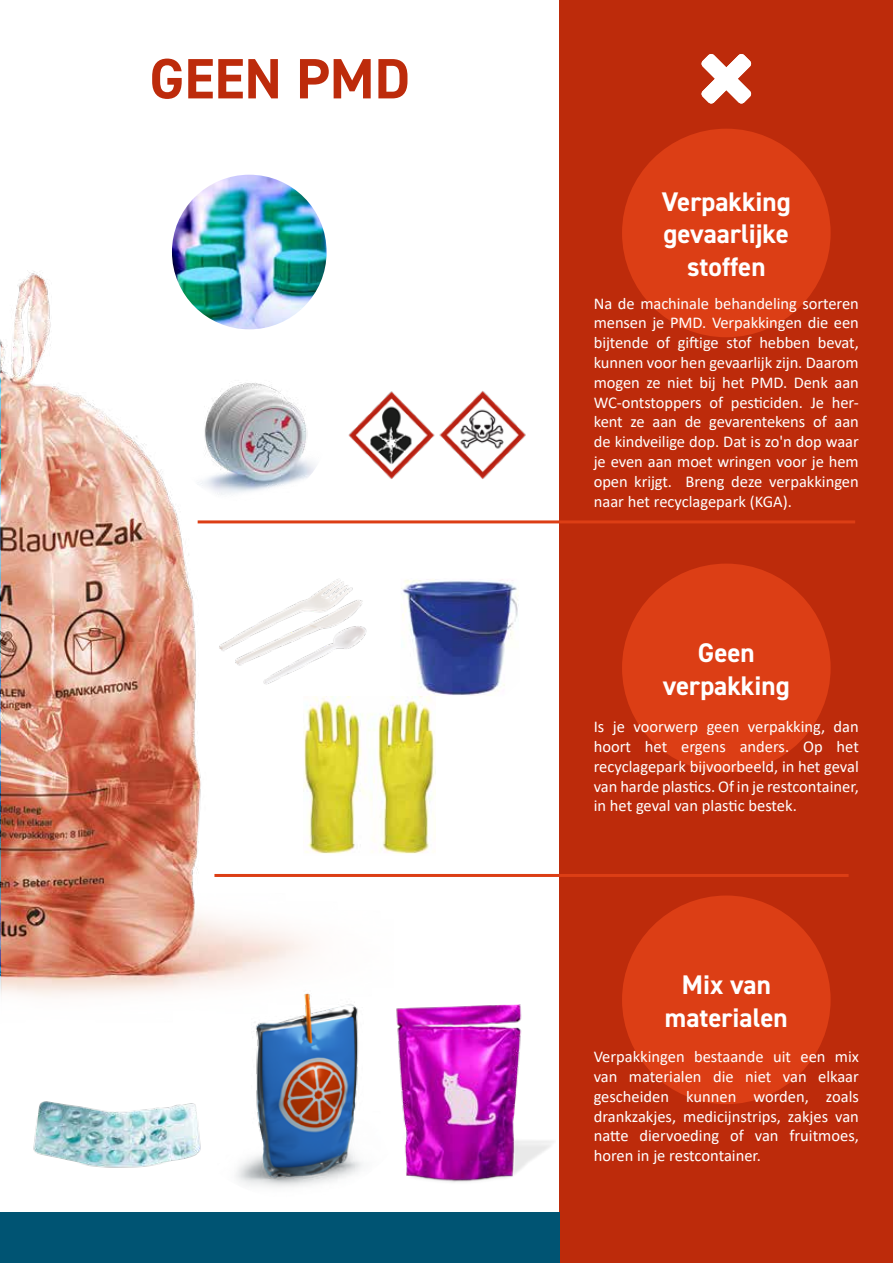
<style>
.page{position:relative;width:893px;height:1263px;background:#fff}
.page>*{position:absolute;margin:0;border:0;box-sizing:border-box;transform-origin:0 0}
.t1{font:700 57px "DIN2014";color:#bd2b0b}
.t2{font:700 27px/32.4px "DIN2014";color:#fff;text-align:center}
.t3{font:16.5px/19.8px "Calibri";color:#fff;text-align:justify}
</style>
<div class="page">
<div style="left:560px;top:0;width:333px;height:1263px;background:#bd2b0b"></div>
<img style="left:0;top:270px;width:394px;height:727px">
<hr style="left:214px;top:874px;width:635px;height:3px;background:#dc3e15">
<img style="left:346px;top:387px;width:180px;height:95px">
<img style="left:171px;top:176px;width:156px;height:155px">
<div style="left:168px;top:171px;width:162px;height:162px;border:4px solid #fff;border-radius:50%"></div>
<img style="left:216px;top:570px;width:156px;height:121px">
<img style="left:173px;top:971px;width:221px;height:216px">
<img style="left:702px;top:54px;width:49px;height:50px">
<img style="left:401px;top:579px;width:118px;height:117px">
<img style="left:170px;top:346px;width:158px;height:158px;border-radius:79px">
<div style="left:622px;top:129px;width:209px;height:208px;background:#dc3e15;border-radius:50%"></div>
<div style="left:622px;top:895px;width:209px;height:209px;background:#dc3e15;border-radius:50%"></div>
<div style="left:622px;top:564px;width:209px;height:208px;background:#dc3e15;border-radius:50%"></div>
<hr style="left:198px;top:520px;width:657px;height:3px;background:#dc3e15">
<img style="left:33px;top:1050px;width:189px;height:137px">
<img style="left:303px;top:697px;width:132px;height:158px">
<img style="left:396px;top:1004px;width:158px;height:179px">
<div style="left:0;top:1212px;width:560px;height:51px;background:#005473"></div>
<h1 class="t1" style="left:149px;top:41px;width:262px">GEEN PMD</h1>
<h2 class="t2" style="left:662px;top:185px;width:130px">Verpakking gevaarlijke stoffen</h2>
<p class="t3" style="left:594px;top:293px;width:267px">Na de machinale behandeling sorteren mensen je PMD. Verpakkingen die een bijtende of giftige stof hebben bevat, kunnen voor hen gevaarlijk zijn. Daarom mogen ze niet bij het PMD. Denk aan WC-ontstoppers of pesticiden. Je her&shy;kent ze aan de gevarentekens of aan de kindveilige dop. Dat is zo'n dop waar je even aan moet wringen voor je hem open krijgt. Breng deze verpakkingen naar het recyclagepark (KGA).</p>
<h2 class="t2" style="left:663px;top:636px;width:128px">Geen verpakking</h2>
<p class="t3" style="left:594px;top:716px;width:267px">Is je voorwerp geen verpakking, dan hoort het ergens anders. Op het recyclagepark bijvoorbeeld, in het geval van harde plastics. Of in je restcontainer, in het geval van plastic bestek.</p>
<h2 class="t2" style="left:665px;top:968px;width:124px">Mix van materialen</h2>
<p class="t3" style="left:594px;top:1046px;width:267px">Verpakkingen bestaande uit een mix van materialen die niet van elkaar gescheiden kunnen worden, zoals drankzakjes, medicijnstrips, zakjes van natte diervoeding of van fruitmoes, horen in je restcontainer.</p>
</div>
